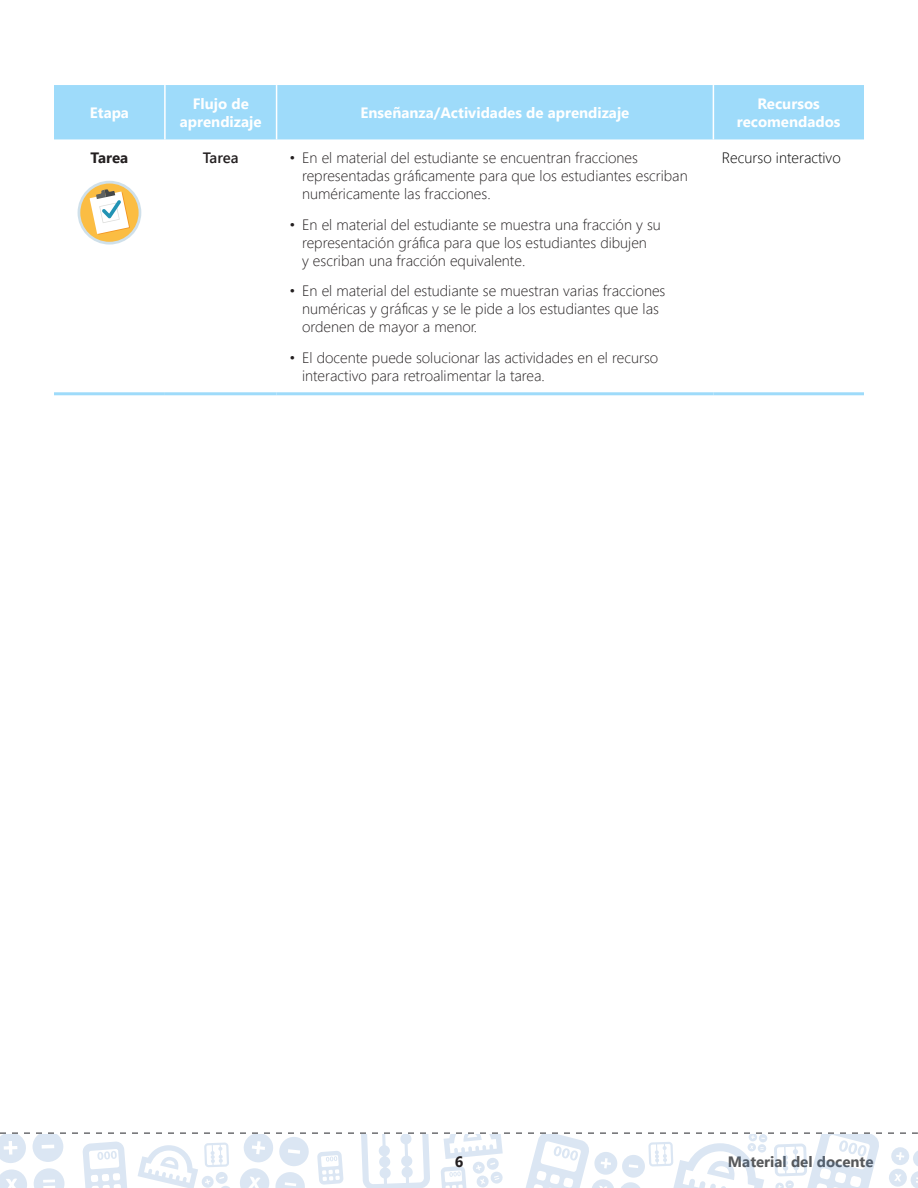
<style>
.page{position:relative;width:918px;height:1188px;background:#fff}
.page>*{position:absolute;margin:0;border:0;box-sizing:border-box;transform-origin:0 0}
.t1{font:300 15px/18px "Segoe UI";color:#231f20}
.t2{font:700 15px/18px "Segoe UI";color:#fff;text-align:center}
.t3{font:700 15px "Segoe UI";color:#57585a}
.t4{font:300 15px "Segoe UI";color:#000}
.t5{font:700 15px "Segoe UI";color:#231f20}
.t6{font:600 15px "Segoe UI";letter-spacing:-.005em;color:#231f20}
</style>
<div class="page">
<svg style="left:0;top:1132px;width:918px;height:56px"></svg>
<div style="left:54px;top:85px;width:810px;height:54px;background:#9edbfa"></div>
<hr style="left:164px;top:85px;width:2px;height:54px;background:#fff">
<hr style="left:276px;top:85px;width:1px;height:54px;background:#fff">
<hr style="left:713px;top:85px;width:1px;height:54px;background:#fff">
<hr style="left:54px;top:392px;width:111px;height:3px;background:#9edbfa">
<hr style="left:165px;top:392px;width:112px;height:3px;background:#9edbfa">
<hr style="left:277px;top:392px;width:436px;height:3px;background:#9edbfa">
<hr style="left:713px;top:392px;width:151px;height:3px;background:#9edbfa">
<svg style="left:78px;top:181px;width:63px;height:64px"></svg>
<div style="left:80px;top:184px;width:59px;height:58px;background:#fbbd43;border-radius:50%"></div>
<svg style="left:90px;top:189px;width:40px;height:46px"></svg>
<p class="t2" style="left:90px;top:103px;width:41px">Etapa</p>
<p class="t2" style="left:180px;top:94px;width:83px">Flujo de aprendizaje</p>
<p class="t2" style="left:361px;top:103px;width:270px">Enseñanza/Actividades de aprendizaje</p>
<p class="t2" style="left:737px;top:94px;width:105px">Recursos recomendados</p>
<p class="t5" style="left:91px;top:145px;width:39px">Tarea</p>
<p class="t6" style="left:203px;top:145px;width:37px">Tarea</p>
<p class="t1" style="left:302px;top:148px;width:387px;text-indent:-13px">• En el material del estudiante se encuentran fracciones representadas gráficamente para que los estudiantes escriban numéricamente las fracciones.</p>
<p class="t1" style="left:302px;top:215px;width:360px;text-indent:-13px">• En el material del estudiante se muestra una fracción y su representación gráfica para que los estudiantes dibujen<br>y escriban una fracción equivalente.</p>
<p class="t1" style="left:302px;top:281px;width:365px;text-indent:-13px">• En el material del estudiante se muestran varias fracciones numéricas y gráficas y se le pide a los estudiantes que las ordenen de mayor a menor.</p>
<p class="t1" style="left:302px;top:348px;width:358px;text-indent:-13px">• El docente puede solucionar las actividades en el recurso interactivo para retroalimentar la tarea.</p>
<p class="t4" style="left:722px;top:145px;width:120px">Recurso interactivo</p>
<p class="t5" style="left:455px;top:1150px;width:10px">6</p>
<p class="t3" style="left:728px;top:1149px;width:147px">Material del docente</p>
</div>
